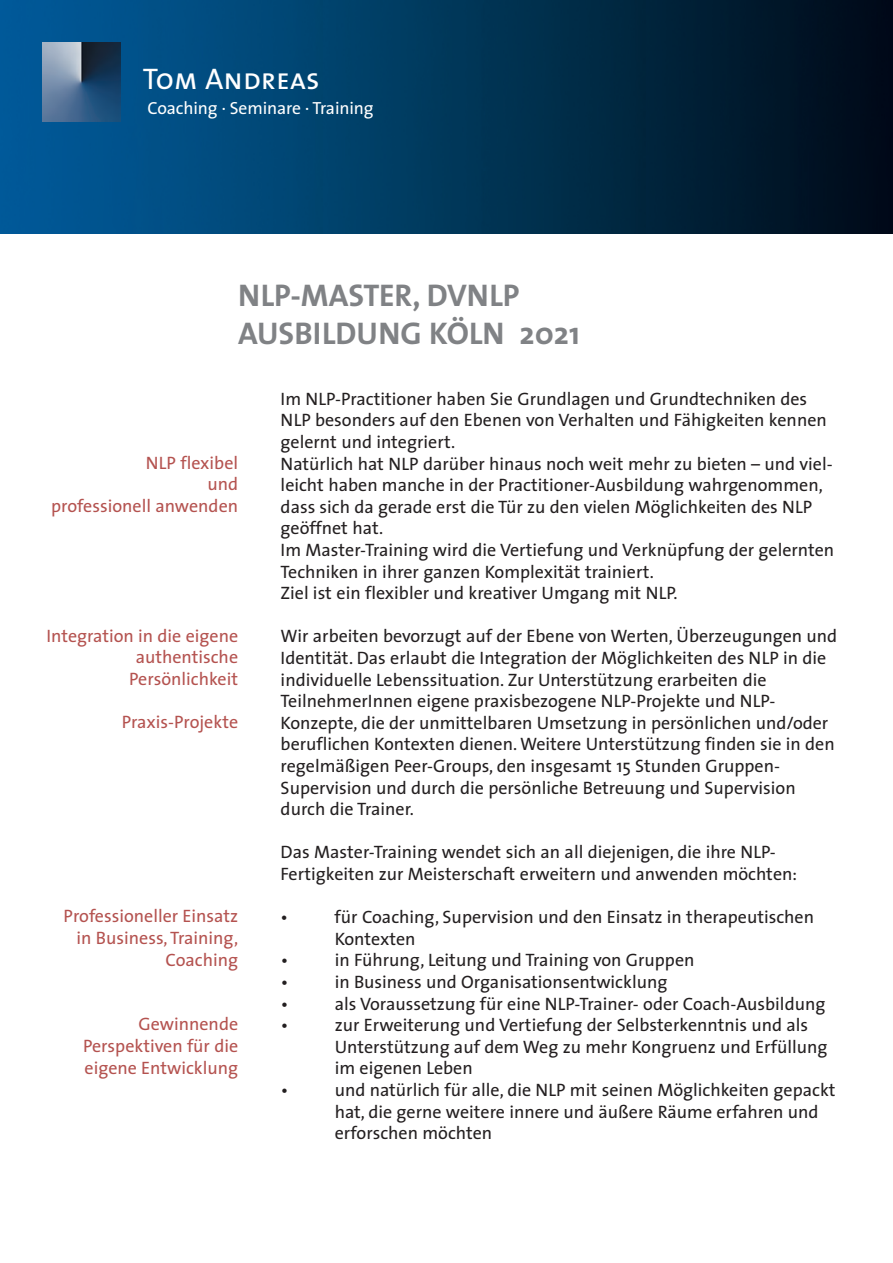
<style>
.page{position:relative;width:893px;height:1263px;background:#fff}
.page>*{position:absolute;margin:0;border:0;box-sizing:border-box;transform-origin:0 0}
.t1{font:700 31.5px/37.8px "The Sans";color:#808285}
.t2{font:29.85px "The Sans Caps";color:#fff}
.t3{font:18px/21.6px "The Sans";color:#231f20}
.t4{font:18px/21.6px "The Sans";color:#b4524f;text-align:right}
.t5{font:17.55px "The Sans";letter-spacing:-.005em;color:#fff}
</style>
<div class="page">
<img style="left:0;top:0;width:893px;height:234px">
<img style="left:43px;top:43px;width:78px;height:78px">
<h2 class="t2" style="left:143px;top:69px;width:178px">Tom Andreas</h2>
<p class="t5" style="left:148px;top:101px;width:228px">Coaching · Seminare · Training</p>
<h1 class="t1" style="left:238px;top:280px;width:343px">NLP-MASTER, DVNLP<br>AUSBILDUNG KÖLN 2021</h1>
<p class="t4" style="left:51px;top:453px;width:188px">NLP flexibel<br>und<br>professionell anwenden</p>
<p class="t4" style="left:46px;top:626px;width:193px">Integration in die eigene authentische<br>Persönlichkeit</p>
<p class="t4" style="left:122px;top:713px;width:118px">Praxis-Projekte</p>
<p class="t4" style="left:64px;top:907px;width:176px">Professioneller Einsatz in Business, Training,<br>Coaching</p>
<p class="t4" style="left:83px;top:1015px;width:157px;text-align:justify;text-indent:55px">Gewinnende Perspektiven für die eigene Entwicklung</p>
<p class="t3" style="left:281px;top:390px;width:555px">Im NLP-Practitioner haben Sie Grundlagen und Grundtechniken des NLP besonders auf den Ebenen von Verhalten und Fähigkeiten kennen gelernt und integriert.<br>Natürlich hat NLP darüber hinaus noch weit mehr zu bieten – und viel&shy;leicht haben manche in der Practitioner-Ausbildung wahrgenommen, dass sich da gerade erst die Tür zu den vielen Möglichkeiten des NLP geöffnet hat.<br>Im Master-Training wird die Vertiefung und Verknüpfung der gelernten Techniken in ihrer ganzen Komplexität trainiert.<br>Ziel ist ein flexibler und kreativer Umgang mit NLP.</p>
<p class="t3" style="left:281px;top:627px;width:558px">Wir arbeiten bevorzugt auf der Ebene von Werten, Überzeugungen und Identität. Das erlaubt die Integration der Möglichkeiten des NLP in die individuelle Lebenssituation. Zur Unterstützung erarbeiten die TeilnehmerInnen eigene praxisbezogene NLP-Projekte und NLP-Konzepte, die der unmittelbaren Umsetzung in persönlichen und/oder beruflichen Kontexten dienen. Weitere Unterstützung finden sie in den regelmäßigen Peer-Groups, den insgesamt 15 Stunden Gruppen-Supervision und durch die persönliche Betreuung und Supervision durch die Trainer.</p>
<p class="t3" style="left:281px;top:843px;width:518px">Das Master-Training wendet sich an all diejenigen, die ihre NLP-<br>Fertigkeiten zur Meisterschaft erweitern und anwenden möchten:</p>
<p class="t3" style="left:281px;top:908px;width:9px">•</p>
<p class="t3" style="left:335px;top:908px;width:481px">für Coaching, Supervision und den Einsatz in therapeutischen<br>Kontexten</p>
<p class="t3" style="left:281px;top:951px;width:9px">•</p>
<p class="t3" style="left:335px;top:951px;width:361px">in Führung, Leitung und Training von Gruppen</p>
<p class="t3" style="left:281px;top:973px;width:9px">•</p>
<p class="t3" style="left:335px;top:973px;width:334px">in Business und Organisationsentwicklung</p>
<p class="t3" style="left:281px;top:994px;width:9px">•</p>
<p class="t3" style="left:335px;top:994px;width:492px">als Voraussetzung für eine NLP-Trainer- oder Coach-Ausbildung</p>
<p class="t3" style="left:281px;top:1016px;width:9px">•</p>
<p class="t3" style="left:335px;top:1016px;width:494px">zur Erweiterung und Vertiefung der Selbsterkenntnis und als<br>Unterstützung auf dem Weg zu mehr Kongruenz und Erfüllung im eigenen Leben</p>
<p class="t3" style="left:281px;top:1081px;width:9px">•</p>
<p class="t3" style="left:335px;top:1081px;width:502px">und natürlich für alle, die NLP mit seinen Möglichkeiten gepackt hat, die gerne weitere innere und äußere Räume erfahren und erforschen möchten</p>
</div>
